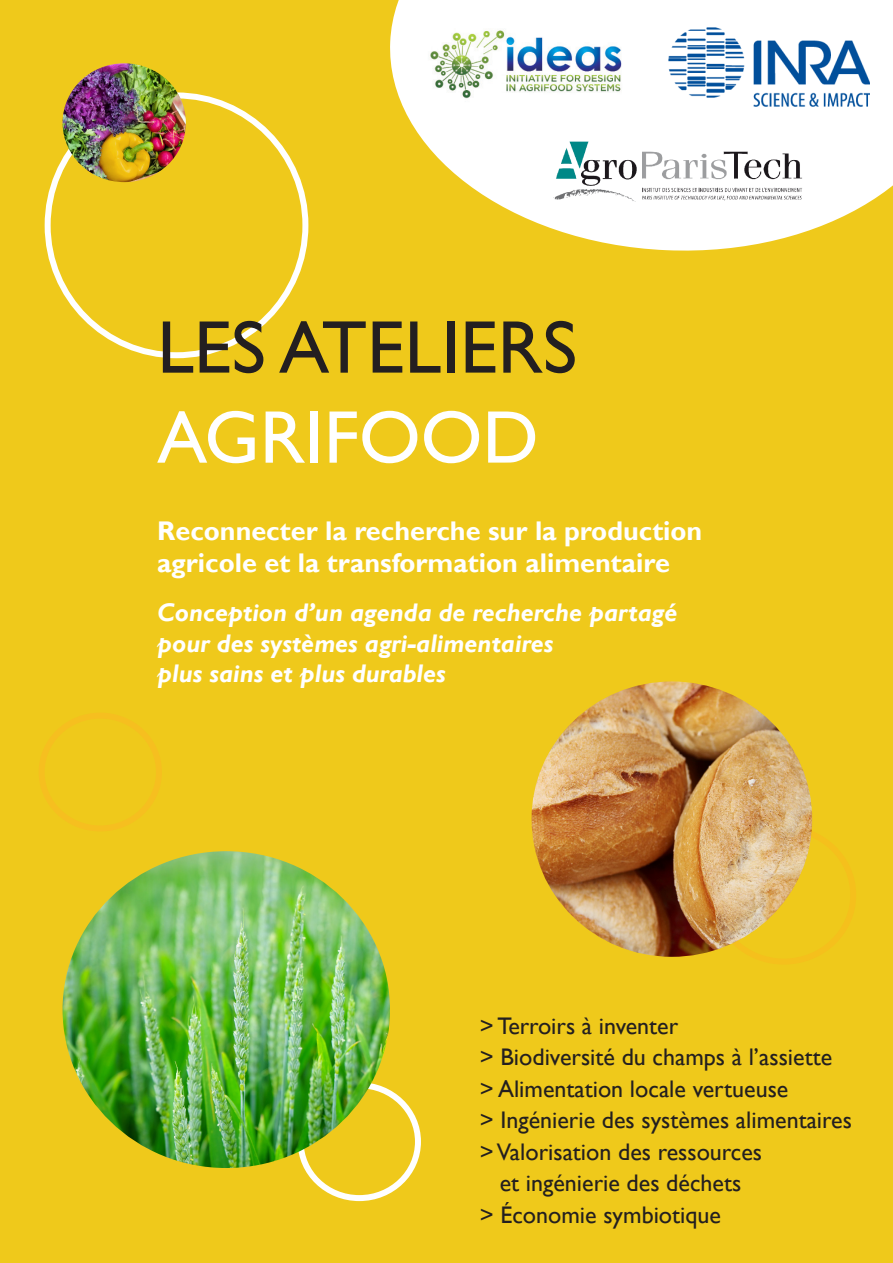
<style>
.page{position:relative;width:893px;height:1263px;background:#efc91b}
.page>*{position:absolute;margin:0;border:0;box-sizing:border-box;transform-origin:0 0}
.t1{font:75px "Gill Sans";color:#231f20}
.t2{font:75px "Gill Sans";color:#fff}
.t3{font:700 27px/32.4px "Gill Sans";color:#fff}
.t4{font:italic 700 25.5px "Gill Sans";color:#fff}
.t5{font:24px "Gill Sans";color:#231f20}
</style>
<div class="page">
<div style="left:298px;top:1082px;width:123px;height:119px;border:6px solid #fff;border-radius:50%"></div>
<div style="left:39px;top:713px;width:123px;height:118px;border:6px solid #f6bf1f;border-radius:50%"></div>
<div style="left:712px;top:825px;width:144px;height:139px;border:6px solid #f5c01c;border-radius:50%"></div>
<img style="left:531px;top:681px;width:281px;height:276px">
<svg style="left:390px;top:0;width:503px;height:251px;fill:#fff"></svg>
<img style="left:669px;top:27px;width:201px;height:79px">
<img style="left:546px;top:123px;width:263px;height:88px">
<img style="left:63px;top:851px;width:327px;height:317px">
<img style="left:63px;top:63px;width:123px;height:119px">
<img style="left:416px;top:7px;width:225px;height:114px">
<p class="t1" style="left:157px;top:304px;width:421px">LES ATELIERS</p>
<p class="t2" style="left:157px;top:394px;width:383px">AGRIFOOD</p>
<p class="t3" style="left:157px;top:515px;width:547px">Reconnecter la recherche sur la production agricole et la transformation alimentaire</p>
<p class="t4" style="left:157px;top:597px;width:522px">Conception d’un agenda de recherche partagé</p>
<p class="t4" style="left:157px;top:628px;width:398px">pour des systèmes agri-alimentaires</p>
<p class="t4" style="left:157px;top:659px;width:290px">plus sains et plus durables</p>
<p class="t5" style="left:480px;top:1011px;width:200px">&gt; Terroirs à inventer</p>
<p class="t5" style="left:480px;top:1043px;width:354px">&gt; Biodiversité du champs à l’assiette</p>
<p class="t5" style="left:480px;top:1074px;width:310px">&gt; Alimentation locale vertueuse</p>
<p class="t5" style="left:480px;top:1106px;width:374px">&gt; Ingénierie des systèmes alimentaires</p>
<p class="t5" style="left:480px;top:1137px;width:284px">&gt; Valorisation des ressources</p>
<p class="t5" style="left:500px;top:1169px;width:243px">et ingénierie des déchets</p>
<p class="t5" style="left:480px;top:1200px;width:243px">&gt; Économie symbiotique</p>
</div>
